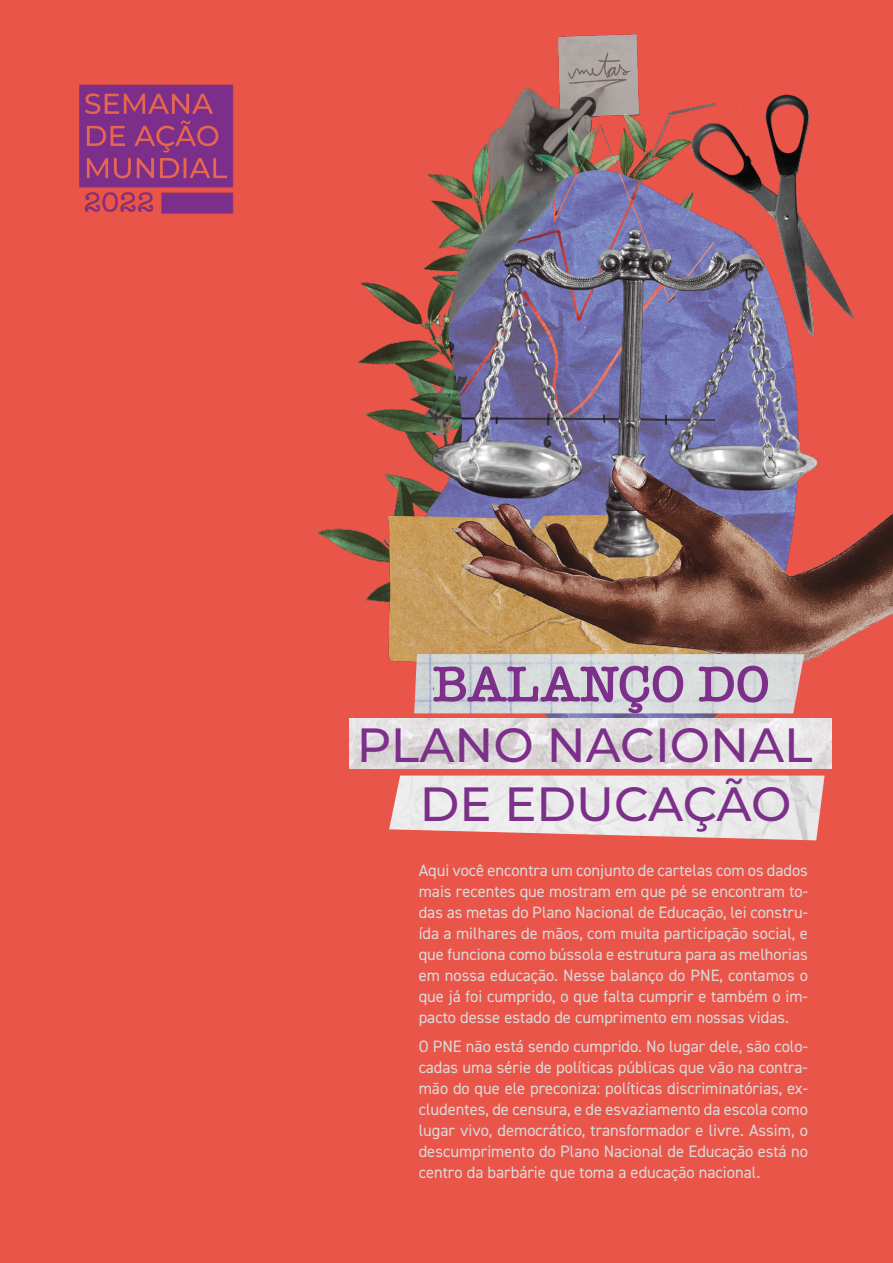
<style>
.page{position:relative;width:893px;height:1263px;background:#ea5549}
.page>*{position:absolute;margin:0;border:0;box-sizing:border-box;transform-origin:0 0}
.t1{font:600 51.9px "American Typewriter";color:#7c3089}
.t2{font:500 48px "Montserrat";color:#7c3089}
.t3{font:16.5px/21px "DIN2014";color:#dadada;text-align:justify}
</style>
<div class="page">
<img style="left:318px;top:34px;width:575px;height:685px">
<img style="left:389px;top:775px;width:436px;height:65px">
<img style="left:349px;top:719px;width:483px;height:50px">
<img style="left:414px;top:654px;width:390px;height:59px">
<img style="left:79px;top:84px;width:155px;height:130px">
<img style="left:688px;top:64px;width:188px;height:287px">
<h1 class="t1" style="left:433px;top:644px;width:339px">BALANÇO DO</h1>
<h2 class="t2" style="left:357px;top:713px;width:458px">PLANO NACIONAL</h2>
<h2 class="t2" style="left:420px;top:772px;width:373px">DE EDUCAÇÃO</h2>
<p class="t3" style="left:419px;top:859px;width:391px">Aqui você encontra um conjunto de cartelas com os dados mais recentes que mostram em que pé se encontram to&shy;das as metas do Plano Nacional de Educação, lei constru&shy;ída a milhares de mãos, com muita participação social, e que funciona como bússola e estrutura para as melhorias em nossa educação. Nesse balanço do PNE, contamos o que já foi cumprido, o que falta cumprir e também o im&shy;pacto desse estado de cumprimento em nossas vidas.</p>
<p class="t3" style="left:419px;top:1036px;width:391px">O PNE não está sendo cumprido. No lugar dele, são colo&shy;cadas uma série de políticas públicas que vão na contra&shy;mão do que ele preconiza: políticas discriminatórias, ex&shy;cludentes, de censura, e de esvaziamento da escola como lugar vivo, democrático, transformador e livre. Assim, o descumprimento do Plano Nacional de Educação está no centro da barbárie que toma a educação nacional.</p>
</div>
